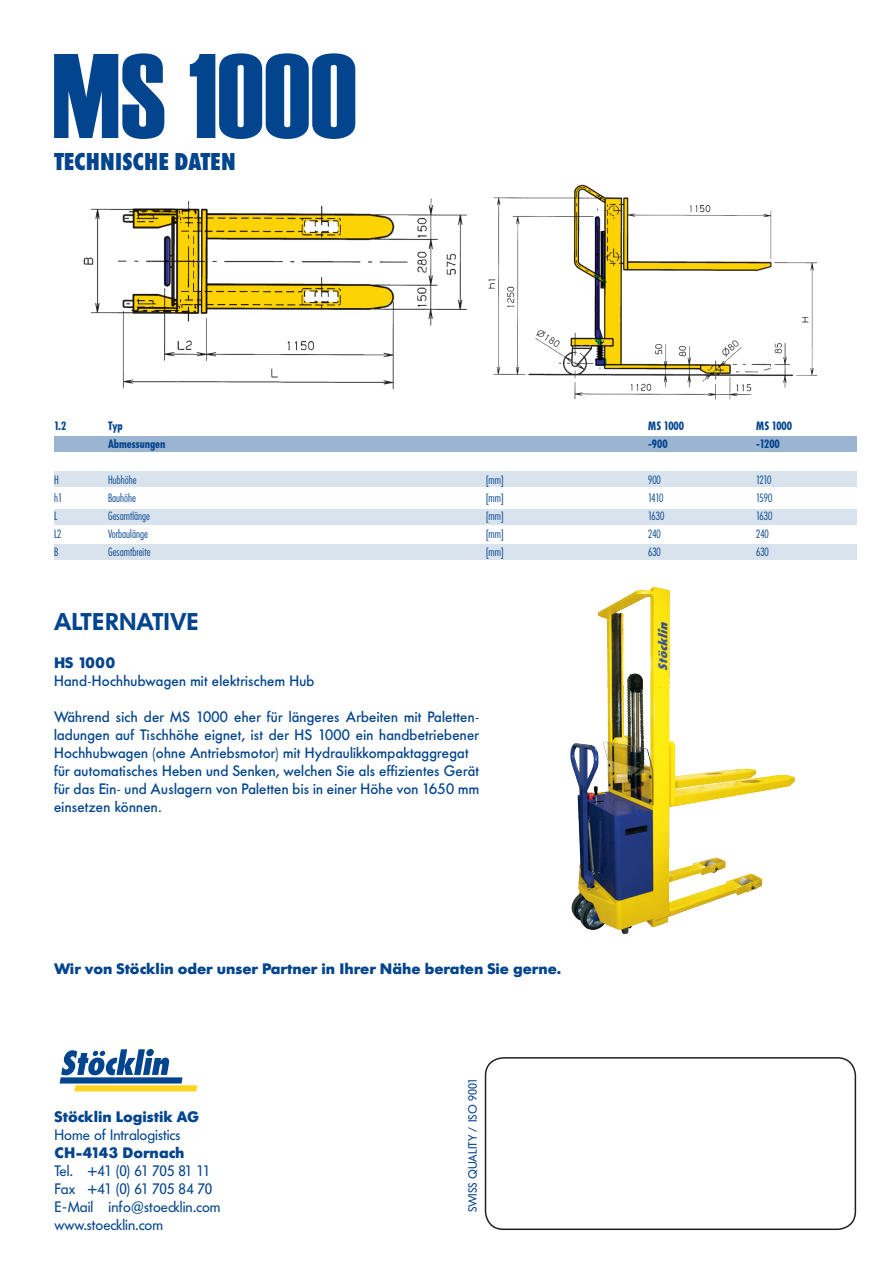
<style>
.page{position:relative;width:893px;height:1263px;background:#fff}
.page>*{position:absolute;margin:0;border:0;box-sizing:border-box;transform-origin:0 0}
.t1{font:120px "Haettenschweiler";color:#02448d}
.t2{font:800 24px "Futura Condensed BQ";letter-spacing:.02em;color:#02448d}
.t3{font:600 24px "Futura BQ";color:#02448d}
.t4{font:500 15px/18px "Futura BQ";color:#02448d;text-align:justify}
.t5{font:700 15px "Futura BQ";color:#02448d}
.t6{font:15px "Futura BQ";color:#02448d}
.t7{font:15px "Futura BQ";letter-spacing:-.05em;color:#02448d}
.t8{font:15px "Futura BQ";letter-spacing:-.03em;color:#02448d}
.t9{font:300 12px "Futura Condensed BQ";color:#02448d}
.t10{font:700 12px "Futura Condensed BQ";color:#02448d}
.t11{font:12px "Futura BQ";color:#02448d}
</style>
<div class="page">
<svg style="left:60px;top:1049px;width:137px;height:42px"></svg>
<div style="left:54px;top:471px;width:802px;height:16px;background:#d9e3ee"></div>
<div style="left:54px;top:509px;width:802px;height:15px;background:#d9e3ee"></div>
<div style="left:54px;top:544px;width:802px;height:15px;background:#d9e3ee"></div>
<div style="left:54px;top:436px;width:802px;height:16px;background:#9ab4d1"></div>
<img style="left:570px;top:587px;width:225px;height:347px">
<img style="left:83px;top:184px;width:735px;height:216px">
<div style="left:485px;top:1057px;width:371px;height:173px;border:2px solid #231f20;border-radius:18px"></div>
<p class="t1" style="left:52px;top:28px;width:306px">MS 1000</p>
<p class="t2" style="left:54px;top:147px;width:183px">TECHNISCHE DATEN</p>
<p class="t10" style="left:54px;top:419px;width:14px">1.2</p>
<p class="t10" style="left:108px;top:419px;width:16px">Typ</p>
<p class="t10" style="left:648px;top:419px;width:37px">MS 1000</p>
<p class="t10" style="left:756px;top:419px;width:37px">MS 1000</p>
<p class="t10" style="left:108px;top:437px;width:59px">Abmessungen</p>
<p class="t10" style="left:648px;top:437px;width:21px">-900</p>
<p class="t10" style="left:756px;top:437px;width:25px">-1200</p>
<p class="t9" style="left:54px;top:473px;width:6px">H</p>
<p class="t9" style="left:108px;top:473px;width:30px">Hubhöhe</p>
<p class="t9" style="left:486px;top:473px;width:19px">[mm]</p>
<p class="t9" style="left:648px;top:473px;width:14px">900</p>
<p class="t9" style="left:756px;top:473px;width:17px">1210</p>
<p class="t9" style="left:54px;top:491px;width:10px">h1</p>
<p class="t9" style="left:108px;top:491px;width:29px">Bauhöhe</p>
<p class="t9" style="left:486px;top:491px;width:19px">[mm]</p>
<p class="t9" style="left:648px;top:491px;width:17px">1410</p>
<p class="t9" style="left:756px;top:491px;width:18px">1590</p>
<p class="t9" style="left:54px;top:509px;width:5px">L</p>
<p class="t9" style="left:108px;top:509px;width:43px">Gesamtlänge</p>
<p class="t9" style="left:486px;top:509px;width:19px">[mm]</p>
<p class="t9" style="left:648px;top:509px;width:18px">1630</p>
<p class="t9" style="left:756px;top:509px;width:18px">1630</p>
<p class="t9" style="left:54px;top:527px;width:9px">L2</p>
<p class="t9" style="left:108px;top:527px;width:41px">Vorbaulänge</p>
<p class="t9" style="left:486px;top:527px;width:19px">[mm]</p>
<p class="t9" style="left:648px;top:527px;width:14px">240</p>
<p class="t9" style="left:756px;top:527px;width:14px">240</p>
<p class="t9" style="left:54px;top:545px;width:6px">B</p>
<p class="t9" style="left:108px;top:545px;width:44px">Gesamtbreite</p>
<p class="t9" style="left:486px;top:545px;width:19px">[mm]</p>
<p class="t9" style="left:648px;top:545px;width:14px">630</p>
<p class="t9" style="left:756px;top:545px;width:14px">630</p>
<p class="t3" style="left:54px;top:608px;width:146px">ALTERNATIVE</p>
<p class="t5" style="left:54px;top:653px;width:63px">HS 1000</p>
<p class="t4" style="left:54px;top:672px;width:262px">Hand-Hochhubwagen mit elektrischem Hub</p>
<p class="t4" style="left:54px;top:708px;width:427px">Während sich der MS 1000 eher für längeres Arbeiten mit Paletten&shy;ladungen auf Tischhöhe eignet, ist der HS 1000 ein handbetriebener Hochhubwagen (ohne Antriebsmotor) mit Hydraulikkompaktaggregat</p>
<p class="t4" style="left:54px;top:762px;width:427px">für automatisches Heben und Senken, welchen Sie als effizientes Gerät für das Ein- und Auslagern von Paletten bis in einer Höhe von 1650 mm einsetzen können.</p>
<p class="t5" style="left:54px;top:960px;width:509px">Wir von Stöcklin oder unser Partner in Ihrer Nähe beraten Sie gerne.</p>
<p class="t5" style="left:55px;top:1108px;width:146px">Stöcklin Logistik AG</p>
<p class="t6" style="left:55px;top:1126px;width:127px">Home of Intralogistics</p>
<p class="t5" style="left:55px;top:1144px;width:132px">CH-4143 Dornach</p>
<p class="t7" style="left:55px;top:1162px;width:157px">Tel. +41 (0) 61 705 81 11</p>
<p class="t8" style="left:55px;top:1180px;width:159px">Fax +41 (0) 61 705 84 70</p>
<p class="t6" style="left:55px;top:1198px;width:167px">E-Mail info@stoecklin.com</p>
<p class="t6" style="left:55px;top:1216px;width:110px">www.stoecklin.com</p>
<p class="t11" style="left:466px;top:1212px;width:136px;rotate:-90deg">SWISS QUALITY / ISO 9001</p>
</div>
